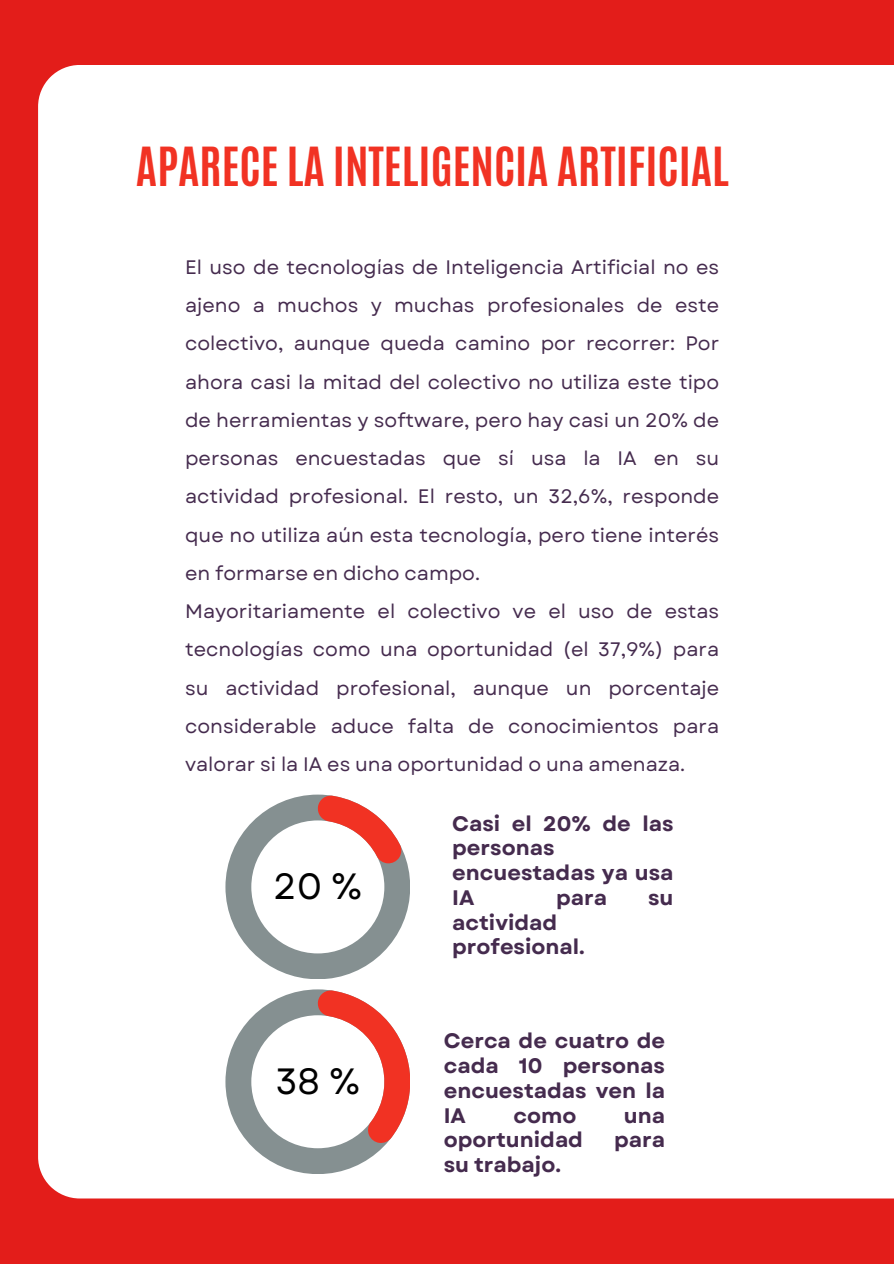
<style>
.page{position:relative;width:894px;height:1264px;background:#fff}
.page>*{position:absolute;margin:0;border:0;box-sizing:border-box;transform-origin:0 0}
.t1{font:700 45px "Antonio";color:#f13223}
.t2{font:36.45px "Garet";color:#000}
.t3{font:700 21px/24.8px "Garet";color:#452b4e}
.t4{font:19.5px/38.2px "Garet";color:#452b4e}
</style>
<div class="page">
<div style="left:0;top:0;width:893px;height:1263px;background:#e31d1a"></div>
<div style="left:38px;top:65px;width:855px;height:1133px;background:#fff"></div>
<svg style="left:225px;top:989px;width:185px;height:185px;background:#dfc7c5"></svg>
<svg style="left:225px;top:794px;width:185px;height:185px;background:#d8cecd"></svg>
<h1 class="t1" style="left:136px;top:135px;width:594px">APARECE LA INTELIGENCIA ARTIFICIAL</h1>
<p class="t4" style="left:185px;top:248px;width:535px">El uso de tecnologías de Inteligencia Artificial no es ajeno a muchos y muchas profesionales de este colectivo, aunque queda camino por recorrer: Por ahora casi la mitad del colectivo no utiliza este tipo de herramientas y software, pero hay casi un 20% de personas encuestadas que sí usa la IA en su actividad profesional. El resto, un 32,6%, responde que no utiliza aún esta tecnología, pero tiene interés en formarse en dicho campo.<br>Mayoritariamente el colectivo ve el uso de estas tecnologías como una oportunidad (el 37,9%) para su actividad profesional, aunque un porcentaje considerable aduce falta de conocimientos para valorar si la IA es una oportunidad o una amenaza.</p>
<h2 class="t2" style="left:273px;top:860px;width:91px">20 %</h2>
<h2 class="t2" style="left:275px;top:1055px;width:86px">38 %</h2>
<p class="t3" style="left:452px;top:811px;width:223px">Casi el 20% de las personas encuestadas ya usa<br>IA</p>
<p class="t3" style="left:556px;top:885px;width:52px">para</p>
<p class="t3" style="left:648px;top:885px;width:27px">su</p>
<p class="t3" style="left:452px;top:910px;width:134px">actividad profesional.</p>
<p class="t3" style="left:443px;top:1028px;width:223px;text-align:justify">Cerca de cuatro de cada 10 personas encuestadas ven la IA</p>
<p class="t3" style="left:513px;top:1103px;width:64px">como</p>
<p class="t3" style="left:623px;top:1103px;width:43px">una</p>
<p class="t3" style="left:443px;top:1127px;width:141px">oportunidad</p>
<p class="t3" style="left:614px;top:1127px;width:52px">para</p>
<p class="t3" style="left:443px;top:1152px;width:119px">su trabajo.</p>
</div>
